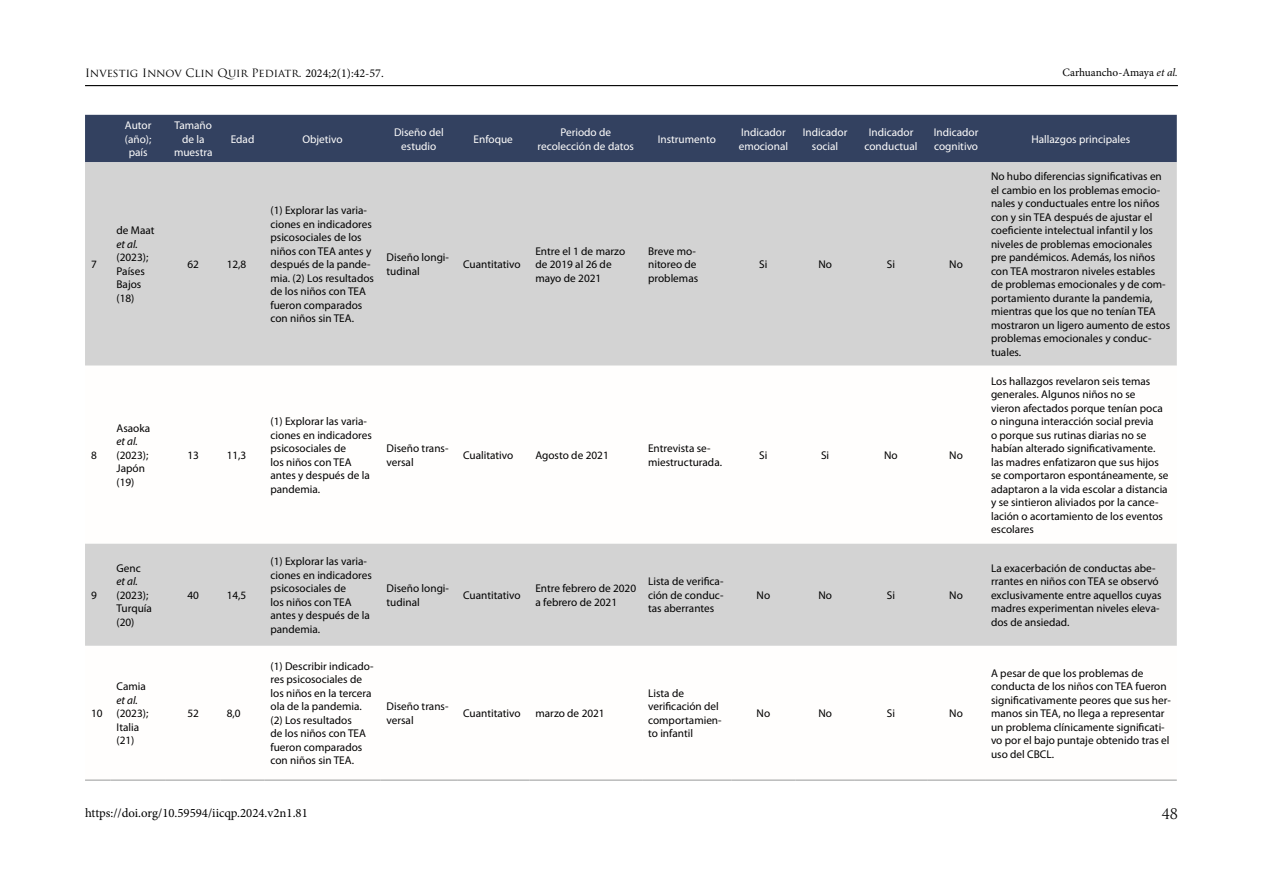
<style>
.page{position:relative;width:1263px;height:893px;background:#fff}
.page>*{position:absolute;margin:0;border:0;box-sizing:border-box;transform-origin:0 0}
.t1{font:14.25px "Trajan Pro";color:#000}
.t2{font:12.75px "Minion Pro";color:#000}
.t3{font:11.25px/13.5px "Myriad Pro";color:#000}
.t4{font:11.25px/13.5px "Myriad Pro";color:#fffefd;text-align:center}
.t5{font:11.25px "Trajan Pro";color:#000}
.t6{font:11.25px "Minion Pro";letter-spacing:-.005em;color:#000}
.t7{font:italic 11.25px "Myriad Pro";color:#000}
.s1{font-family:"Minion Pro";font-size:12px}
.s2{font-style:italic}
</style>
<div class="page">
<hr style="left:85px;top:85px;width:1093px;height:1px;background:#000">
<div style="left:85px;top:115px;width:1092px;height:47px;background:#334160"></div>
<div style="left:85px;top:162px;width:1092px;height:204px;background:#d3d3d3"></div>
<svg style="left:85px;top:543px;width:1092px;height:237px"></svg>
<svg style="left:85px;top:780px;width:26px;height:1px"></svg>
<hr style="left:111px;top:780px;width:55px;height:1px;background:#989999">
<hr style="left:166px;top:780px;width:55px;height:1px;background:#989999">
<hr style="left:221px;top:780px;width:43px;height:1px;background:#989999">
<hr style="left:264px;top:780px;width:117px;height:1px;background:#989999">
<hr style="left:381px;top:780px;width:76px;height:1px;background:#989999">
<hr style="left:457px;top:780px;width:72px;height:1px;background:#989999">
<hr style="left:529px;top:780px;width:113px;height:1px;background:#989999">
<hr style="left:642px;top:780px;width:89px;height:1px;background:#989999">
<hr style="left:731px;top:780px;width:64px;height:1px;background:#989999">
<hr style="left:795px;top:780px;width:60px;height:1px;background:#989999">
<hr style="left:855px;top:780px;width:72px;height:1px;background:#989999">
<hr style="left:927px;top:780px;width:58px;height:1px;background:#989999">
<hr style="left:985px;top:780px;width:192px;height:1px;background:#989999">
<p class="t5" style="left:85px;top:66px;width:300px">Investig Innov Clin Quir Pediatr. <span class="s1">2024;2(1):42-57.</span></p>
<p class="t6" style="left:1063px;top:65px;width:117px">Carhuancho-Amaya <span class="s2">et al.</span></p>
<p class="t4" style="left:125px;top:119px;width:28px">Autor (año); país</p>
<p class="t4" style="left:174px;top:119px;width:40px">Tamaño de la muestra</p>
<p class="t4" style="left:231px;top:132px;width:25px">Edad</p>
<p class="t4" style="left:302px;top:132px;width:42px">Objetivo</p>
<p class="t4" style="left:394px;top:125px;width:51px">Diseño del estudio</p>
<p class="t4" style="left:474px;top:132px;width:41px">Enfoque</p>
<p class="t4" style="left:537px;top:125px;width:98px">Periodo de recolección de datos</p>
<p class="t4" style="left:658px;top:132px;width:60px">Instrumento</p>
<p class="t4" style="left:739px;top:125px;width:51px;text-align:left">Indicador emocional</p>
<p class="t4" style="left:803px;top:125px;width:46px">Indicador social</p>
<p class="t4" style="left:864px;top:125px;width:55px">Indicador conductual</p>
<p class="t4" style="left:934px;top:125px;width:46px;text-align:left">Indicador cognitivo</p>
<p class="t4" style="left:1031px;top:132px;width:100px">Hallazgos principales</p>
<p class="t3" style="left:91px;top:257px;width:7px">7</p>
<p class="t3" style="left:117px;top:224px;width:40px">de Maat</p>
<p class="t7" style="left:117px;top:237px;width:23px">et al.</p>
<p class="t3" style="left:117px;top:251px;width:33px">(2023);<br>Países<br>Bajos (18)</p>
<p class="t3" style="left:187px;top:257px;width:13px">62</p>
<p class="t3" style="left:227px;top:257px;width:21px">12,8</p>
<p class="t3" style="left:270px;top:203px;width:105px">(1) Explorar las varia&shy;ciones en indicadores psicosociales de los niños con TEA antes y después de la pande&shy;mia. (2) Los resultados de los niños con TEA fueron comparados con niños sin TEA.</p>
<p class="t3" style="left:387px;top:251px;width:64px">Diseño longi&shy;tudinal</p>
<p class="t3" style="left:463px;top:257px;width:59px">Cuantitativo</p>
<p class="t3" style="left:535px;top:244px;width:91px">Entre el 1 de marzo de 2019 al 26 de mayo de 2021</p>
<p class="t3" style="left:648px;top:244px;width:52px">Breve mo&shy;nitoreo de problemas</p>
<p class="t3" style="left:759px;top:257px;width:10px">Si</p>
<p class="t3" style="left:818px;top:257px;width:15px">No</p>
<p class="t3" style="left:887px;top:257px;width:10px">Si</p>
<p class="t3" style="left:949px;top:257px;width:15px">No</p>
<p class="t3" style="left:991px;top:170px;width:181px">No hubo diferencias significativas en el cambio en los problemas emocio&shy;nales y conductuales entre los niños con y sin TEA después de ajustar el coeficiente intelectual infantil y los niveles de problemas emocionales pre pandémicos. Además, los niños con TEA mostraron niveles estables<br>de problemas emocionales y de com&shy;portamiento durante la pandemia, mientras que los que no tenían TEA mostraron un ligero aumento de estos problemas emocionales y conduc&shy;tuales.</p>
<p class="t3" style="left:91px;top:448px;width:7px">8</p>
<p class="t3" style="left:117px;top:421px;width:35px">Asaoka</p>
<p class="t7" style="left:117px;top:435px;width:23px">et al.</p>
<p class="t3" style="left:117px;top:448px;width:33px">(2023);<br>Japón (19)</p>
<p class="t3" style="left:187px;top:448px;width:13px">13</p>
<p class="t3" style="left:227px;top:448px;width:21px">11,3</p>
<p class="t3" style="left:270px;top:414px;width:103px">(1) Explorar las varia&shy;ciones en indicadores psicosociales de<br>los niños con TEA antes y después de la pandemia.</p>
<p class="t3" style="left:387px;top:441px;width:63px">Diseño trans&shy;versal</p>
<p class="t3" style="left:463px;top:448px;width:52px">Cualitativo</p>
<p class="t3" style="left:535px;top:448px;width:75px">Agosto de 2021</p>
<p class="t3" style="left:648px;top:441px;width:75px">Entrevista se&shy;miestructurada.</p>
<p class="t3" style="left:759px;top:448px;width:10px">Si</p>
<p class="t3" style="left:821px;top:448px;width:10px">Si</p>
<p class="t3" style="left:884px;top:448px;width:15px">No</p>
<p class="t3" style="left:949px;top:448px;width:15px">No</p>
<p class="t3" style="left:991px;top:374px;width:179px">Los hallazgos revelaron seis temas generales. Algunos niños no se<br>vieron afectados porque tenían poca o ninguna interacción social previa<br>o porque sus rutinas diarias no se habían alterado significativamente. las madres enfatizaron que sus hijos se comportaron espontáneamente, se adaptaron a la vida escolar a distancia y se sintieron aliviados por la cance&shy;lación o acortamiento de los eventos escolares</p>
<p class="t3" style="left:91px;top:588px;width:7px">9</p>
<p class="t3" style="left:117px;top:561px;width:26px">Genc</p>
<p class="t7" style="left:117px;top:575px;width:23px">et al.</p>
<p class="t3" style="left:117px;top:588px;width:37px">(2023);<br>Turquía (20)</p>
<p class="t3" style="left:187px;top:588px;width:13px">40</p>
<p class="t3" style="left:227px;top:588px;width:21px">14,5</p>
<p class="t3" style="left:270px;top:554px;width:103px">(1) Explorar las varia&shy;ciones en indicadores psicosociales de<br>los niños con TEA antes y después de la pandemia.</p>
<p class="t3" style="left:387px;top:581px;width:64px">Diseño longi&shy;tudinal</p>
<p class="t3" style="left:463px;top:588px;width:59px">Cuantitativo</p>
<p class="t3" style="left:535px;top:581px;width:102px">Entre febrero de 2020 a febrero de 2021</p>
<p class="t3" style="left:648px;top:575px;width:77px;text-align:justify">Lista de verifica&shy;ción de conduc&shy;tas aberrantes</p>
<p class="t3" style="left:757px;top:588px;width:15px">No</p>
<p class="t3" style="left:818px;top:588px;width:15px">No</p>
<p class="t3" style="left:887px;top:588px;width:10px">Si</p>
<p class="t3" style="left:949px;top:588px;width:15px">No</p>
<p class="t3" style="left:991px;top:561px;width:172px">La exacerbación de conductas abe&shy;rrantes en niños con TEA se observó exclusivamente entre aquellos cuyas madres experimentan niveles eleva&shy;dos de ansiedad.</p>
<p class="t3" style="left:91px;top:706px;width:13px">10</p>
<p class="t3" style="left:117px;top:679px;width:31px">Camia</p>
<p class="t7" style="left:117px;top:693px;width:23px">et al.</p>
<p class="t3" style="left:117px;top:706px;width:33px">(2023);<br>Italia (21)</p>
<p class="t3" style="left:187px;top:706px;width:13px">52</p>
<p class="t3" style="left:227px;top:706px;width:15px">8,0</p>
<p class="t3" style="left:270px;top:659px;width:105px">(1) Describir indicado&shy;res psicosociales de los niños en la tercera ola de la pandemia. (2) Los resultados<br>de los niños con TEA fueron comparados con niños sin TEA.</p>
<p class="t3" style="left:387px;top:700px;width:63px">Diseño trans&shy;versal</p>
<p class="t3" style="left:463px;top:706px;width:59px">Cuantitativo</p>
<p class="t3" style="left:535px;top:706px;width:71px">marzo de 2021</p>
<p class="t3" style="left:648px;top:686px;width:75px">Lista de verificación del comportamien&shy;to infantil</p>
<p class="t3" style="left:757px;top:706px;width:15px">No</p>
<p class="t3" style="left:818px;top:706px;width:15px">No</p>
<p class="t3" style="left:887px;top:706px;width:10px">Si</p>
<p class="t3" style="left:949px;top:706px;width:15px">No</p>
<p class="t3" style="left:991px;top:666px;width:181px">A pesar de que los problemas de conducta de los niños con TEA fueron significativamente peores que sus her&shy;manos sin TEA, no llega a representar un problema clínicamente significati&shy;vo por el bajo puntaje obtenido tras el uso del CBCL.</p>
<p class="t2" style="left:85px;top:805px;width:224px">https://doi.org/10.59594/iicqp.2024.v2n1.81</p>
<p class="t1" style="left:1162px;top:804px;width:18px">48</p>
</div>
